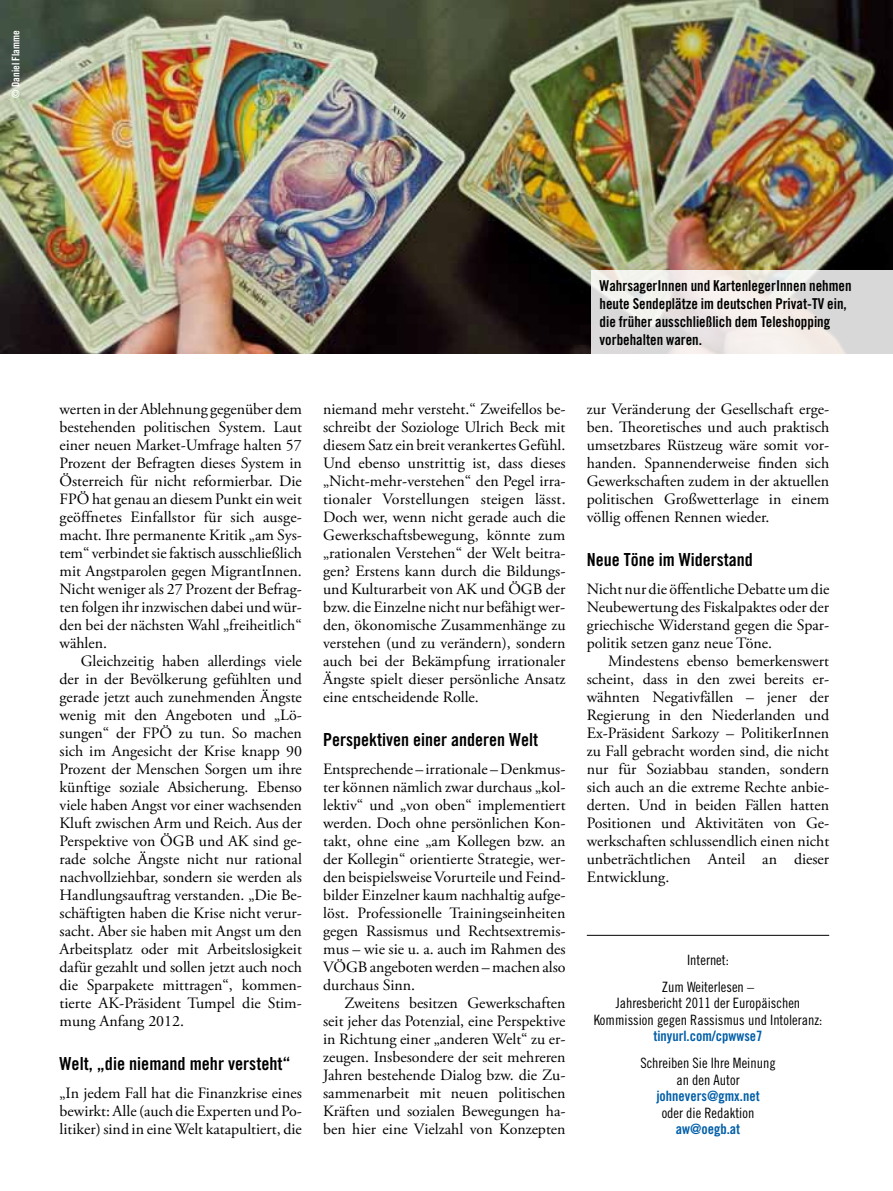
<style>
.page{position:relative;width:893px;height:1191px;background:#fff}
.page>*{position:absolute;margin:0;border:0;box-sizing:border-box;transform-origin:0 0}
.t1{font:18px "Trade Gothic Bold Cond Twenty";color:#000}
.t2{font:15.75px/18px "Adobe Garamond Pro";color:#000;text-align:justify}
.t3{font:15px/18px "Trade Gothic Bold Cond Twenty";color:#000}
.t4{font:14.25px/16.5px "Trade Gothic Cond Eighteen";color:#000;text-align:center}
.t5{font:14.25px "Trade Gothic Bold Cond Twenty";color:#005ea8}
.t6{font:10.5px "Trade Gothic Bold Cond Twenty";color:#fff}
</style>
<div class="page">
<hr style="left:587px;top:935px;width:242px;height:1px;background:#000">
<img style="left:0;top:0;width:893px;height:353px">
<svg style="left:591px;top:271px;width:302px;height:83px;background:#e7e4e2"></svg>
<p class="t6" style="left:9px;top:98px;width:69px;rotate:-90deg">© Daniel Flamme</p>
<p class="t3" style="left:600px;top:276px;width:254px">WahrsagerInnen und KartenlegerInnen nehmen heute Sendeplätze im deutschen Privat-TV ein, die früher ausschließlich dem Teleshopping vorbehalten waren.</p>
<p class="t2" style="left:60px;top:401px;width:244px">werten in der Ablehnung gegenüber dem bestehenden politischen System. Laut einer neuen Market-Umfrage halten 57<br>Prozent der Befragten dieses System in Österreich für nicht reformierbar. Die FPÖ hat genau an diesem Punkt ein weit geöffnetes Einfallstor für sich ausge&shy;macht. Ihre permanente Kritik „am Sys&shy;tem“ verbindet sie faktisch ausschließlich mit Angstparolen gegen MigrantInnen.<br>Nicht weniger als 27 Prozent der Befrag&shy;ten folgen ihr inzwischen dabei und wür&shy;den bei der nächsten Wahl „freiheitlich“ wählen.</p>
<p class="t2" style="left:60px;top:653px;width:244px;text-indent:21px">Gleichzeitig haben allerdings viele der in der Bevölkerung gefühlten und gerade jetzt auch zunehmenden Ängste wenig mit den Angeboten und „Lö&shy;sungen“ der FPÖ zu tun. So machen sich im Angesicht der Krise knapp 90<br>Prozent der Menschen Sorgen um ihre künftige soziale Absicherung. Ebenso viele haben Angst vor einer wachsenden Kluft zwischen Arm und Reich. Aus der Perspektive von ÖGB und AK sind ge&shy;rade solche Ängste nicht nur rational nachvollziehbar, sondern sie werden als Handlungsauftrag verstanden. „Die Be&shy;schäftigten haben die Krise nicht verur&shy;sacht. Aber sie haben mit Angst um den Arbeitsplatz oder mit Arbeitslosigkeit dafür gezahlt und sollen jetzt auch noch die Sparpakete mittragen“, kommen&shy;tierte AK-Präsident Tumpel die Stim&shy;mung Anfang 2012.</p>
<p class="t1" style="left:60px;top:1052px;width:233px">Welt, „die niemand mehr versteht“</p>
<p class="t2" style="left:60px;top:1085px;width:244px">„In jedem Fall hat die Finanzkrise eines bewirkt: Alle (auch die Experten und Po&shy;litiker) sind in eine Welt katapultiert, die</p>
<p class="t2" style="left:323px;top:401px;width:244px">niemand mehr versteht.“ Zweifellos be&shy;schreibt der Soziologe Ulrich Beck mit diesem Satz ein breit verankertes Gefühl.<br>Und ebenso unstrittig ist, dass dieses „Nicht-mehr-verstehen“ den Pegel irra&shy;tionaler Vorstellungen steigen lässt.<br>Doch wer, wenn nicht gerade auch die Gewerkschaftsbewegung, könnte zum „rationalen Verstehen“ der Welt beitra&shy;gen? Erstens kann durch die Bildungs&shy;und Kulturarbeit von AK und ÖGB der bzw. die Einzelne nicht nur befähigt wer&shy;den, ökonomische Zusammenhänge zu verstehen (und zu verändern), sondern auch bei der Bekämpfung irrationaler Ängste spielt dieser persönliche Ansatz eine entscheidende Rolle.</p>
<p class="t1" style="left:323px;top:728px;width:216px">Perspektiven einer anderen Welt</p>
<p class="t2" style="left:323px;top:761px;width:244px">Entsprechende – irrationale – Denkmus&shy;ter können nämlich zwar durchaus „kol&shy;lektiv“ und „von oben“ implementiert werden. Doch ohne persönlichen Kon&shy;takt, ohne eine „am Kollegen bzw. an der Kollegin“ orientierte Strategie, wer&shy;den beispielsweise Vorurteile und Feind&shy;bilder Einzelner kaum nachhaltig aufge&shy;löst. Professionelle Trainingseinheiten gegen Rassismus und Rechtsextremis&shy;mus – wie sie u. a. auch im Rahmen des VÖGB angeboten werden – machen also durchaus Sinn.</p>
<p class="t2" style="left:323px;top:995px;width:244px;text-indent:21px">Zweitens besitzen Gewerkschaften seit jeher das Potenzial, eine Perspektive in Richtung einer „anderen Welt“ zu er&shy;zeugen. Insbesondere der seit mehreren Jahren bestehende Dialog bzw. die Zu&shy;sammenarbeit mit neuen politischen Kräften und sozialen Bewegungen ha&shy;ben hier eine Vielzahl von Konzepten</p>
<p class="t2" style="left:587px;top:401px;width:244px">zur Veränderung der Gesellschaft erge&shy;ben. Theoretisches und auch praktisch umsetzbares Rüstzeug wäre somit vor&shy;handen. Spannenderweise finden sich Gewerkschaften zudem in der aktuellen politischen Großwetterlage in einem völlig offenen Rennen wieder.</p>
<p class="t1" style="left:587px;top:548px;width:167px">Neue Töne im Widerstand</p>
<p class="t2" style="left:587px;top:581px;width:244px">Nicht nur die öffentliche Debatte um die Neubewertung des Fiskalpaktes oder der griechische Widerstand gegen die Spar&shy;politik setzen ganz neue Töne.</p>
<p class="t2" style="left:587px;top:653px;width:244px;text-indent:21px">Mindestens ebenso bemerkenswert scheint, dass in den zwei bereits er&shy;wähnten Negativfällen – jener der Regierung in den Niederlanden und Ex-Präsident Sarkozy – PolitikerInnen zu Fall gebracht worden sind, die nicht nur für Soziabbau standen, sondern sich auch an die extreme Rechte anbie&shy;derten. Und in beiden Fällen hatten Positionen und Aktivitäten von Ge&shy;werkschaften schlussendlich einen nicht unbeträchtlichen Anteil an dieser Entwicklung.</p>
<p class="t4" style="left:662px;top:947px;width:94px;line-height:26.1px">Internet:<br>Zum Weiterlesen –</p>
<p class="t4" style="left:594px;top:994px;width:230px">Jahresbericht 2011 der Europäischen<br>Kommission gegen Rassismus und Intoleranz:</p>
<p class="t5" style="left:653px;top:1027px;width:111px">tinyurl.com/cpwwse7</p>
<p class="t4" style="left:640px;top:1054px;width:137px">Schreiben Sie Ihre Meinung an den Autor</p>
<p class="t5" style="left:656px;top:1087px;width:105px">johnevers@gmx.net</p>
<p class="t4" style="left:662px;top:1104px;width:94px">oder die Redaktion</p>
<p class="t5" style="left:676px;top:1120px;width:66px">aw@oegb.at</p>
</div>
